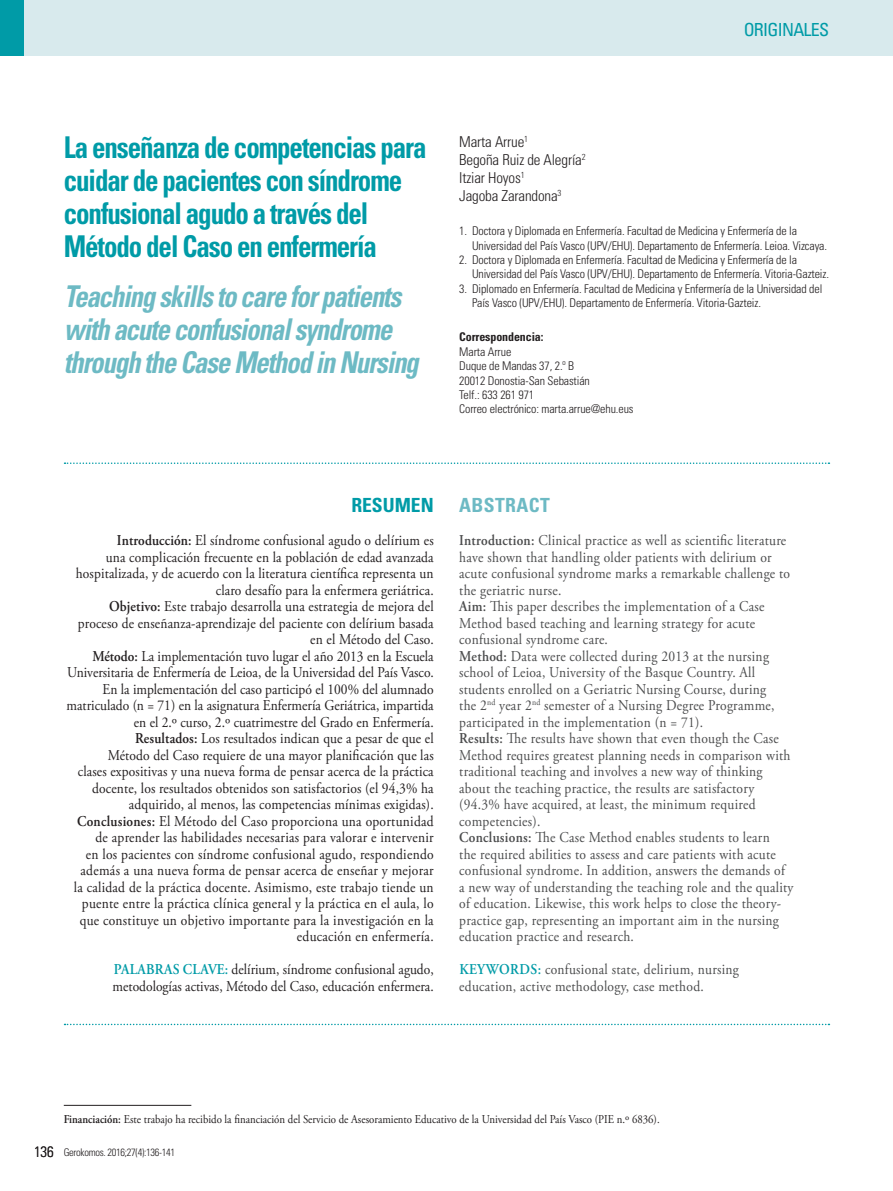
<style>
.page{position:relative;width:893px;height:1191px;background:#fff}
.page>*{position:absolute;margin:0;border:0;box-sizing:border-box;transform-origin:0 0}
.INC_-_Titulo_ESP{font:700 condensed 30px/33px "Univers LT Std";letter-spacing:-.04em;color:#009ba7;scale:.9 1}
.INC_-_Titulo_ING{font:italic 700 condensed 30px/33px "Univers LT Std";letter-spacing:-.04em;color:#6dbac4;scale:.89 1}
.GAL_-_Cat_A{font:700 condensed 19.5px "Univers LT Std";letter-spacing:.02em;color:#6dbac4}
.INC_-_Cat_A_ESP{font:700 condensed 19.5px "Univers LT Std";color:#009ba7}
.t1{font:condensed 18px "Univers LT Std";letter-spacing:-.04em;color:#009ba7}
.INC_-_Gal_intro_ESP{font:15px/16.5px "Adobe Garamond Pro";letter-spacing:.01em;color:#231f20;text-align:right;scale:.9 1}
.INC_-_Gal_intro_ENG{font:15px/16.5px "Adobe Garamond Pro";letter-spacing:.02em;color:#4b4c4d;scale:.9 1}
.INC_-_Autores{font:300 condensed 15px "Univers LT Std";letter-spacing:-.01em;color:#231f20}
.GEN_-_Numeración{font:300 condensed 15px "Univers LT Std";color:#231f20}
.INC_-_Carrecs___corr{font:300 condensed 12px/14.4px "Univers LT Std";letter-spacing:-.01em;color:#231f20}
.GAL_-_Bullets{font:12px "Adobe Garamond Pro";color:#231f20;scale:.9 1}
.INC_-_Carrecs___corr-2{font:700 condensed 12px "Univers LT Std";letter-spacing:-.01em;color:#231f20}
.GEN_-_referencia_art{font:300 condensed 10.5px "Univers LT Std";letter-spacing:-.03em;color:#231f20}
.s1{font-weight:600}
.s2{font-weight:600;color:#009ba7}
</style>
<div class="page">
<div style="left:0;top:0;width:893px;height:55px;background:#d8eaed"></div>
<div style="left:0;top:0;width:24px;height:55px;background:#009ba7"></div>
<svg style="left:65px;top:462px;width:764px;height:2px"></svg>
<svg style="left:65px;top:1023px;width:764px;height:2px"></svg>
<hr style="left:64px;top:1105px;width:127px;height:1px;background:#231f20">
<p class="t1" style="left:744px;top:18px;width:87px">ORIGINALES</p>
<p class="INC_-_Titulo_ESP" style="left:64px;top:130px;width:405px">La enseñanza de competencias para cuidar de pacientes con síndrome confusional agudo a través del<br>Método del Caso en enfermería</p>
<p class="INC_-_Titulo_ING" style="left:64px;top:280px;width:400px">Teaching skills to care for patients with acute confusional syndrome through the Case Method in Nursing</p>
<p class="INC_-_Autores" style="left:459px;top:133px;width:70px">Marta Arrue<sup>1</sup></p>
<p class="INC_-_Autores" style="left:459px;top:151px;width:128px">Begoña Ruiz de Alegría<sup>2</sup></p>
<p class="INC_-_Autores" style="left:459px;top:169px;width:67px">Itziar Hoyos<sup>1</sup></p>
<p class="INC_-_Autores" style="left:459px;top:187px;width:104px">Jagoba Zarandona<sup>3</sup></p>
<p class="INC_-_Carrecs___corr" style="left:472px;top:224px;width:357px;text-indent:-13px">1. Doctora y Diplomada en Enfermería. Facultad de Medicina y Enfermería de la<br>Universidad del País Vasco (UPV/EHU). Departamento de Enfermería. Leioa. Vizcaya.</p>
<p class="INC_-_Carrecs___corr" style="left:472px;top:253px;width:359px;text-indent:-13px">2. Doctora y Diplomada en Enfermería. Facultad de Medicina y Enfermería de la<br>Universidad del País Vasco (UPV/EHU). Departamento de Enfermería. Vitoria-Gazteiz.</p>
<p class="INC_-_Carrecs___corr" style="left:472px;top:281px;width:352px;text-indent:-13px">3. Diplomado en Enfermería. Facultad de Medicina y Enfermería de la Universidad del<br>País Vasco (UPV/EHU). Departamento de Enfermería. Vitoria-Gazteiz.</p>
<p class="INC_-_Carrecs___corr-2" style="left:459px;top:330px;width:86px">Correspondencia:</p>
<p class="INC_-_Carrecs___corr" style="left:459px;top:344px;width:54px">Marta Arrue</p>
<p class="INC_-_Carrecs___corr" style="left:459px;top:359px;width:116px">Duque de Mandas 37, 2.º B</p>
<p class="INC_-_Carrecs___corr" style="left:459px;top:373px;width:132px">20012 Donostia-San Sebastián</p>
<p class="INC_-_Carrecs___corr" style="left:459px;top:387px;width:76px">Telf.: 633 261 971</p>
<p class="INC_-_Carrecs___corr" style="left:459px;top:402px;width:176px">Correo electrónico: marta.arrue@ehu.eus</p>
<p class="INC_-_Cat_A_ESP" style="left:351px;top:493px;width:84px">RESUMEN</p>
<p class="INC_-_Gal_intro_ESP" style="left:76px;top:532px;width:399px"><span class="s1">Introducción:</span> El síndrome confusional agudo o delírium es<br>una complicación frecuente en la población de edad avanzada hospitalizada, y de acuerdo con la literatura científica representa un claro desafío para la enfermera geriátrica.</p>
<p class="INC_-_Gal_intro_ESP" style="left:78px;top:598px;width:397px"><span class="s1">Objetivo:</span> Este trabajo desarrolla una estrategia de mejora del proceso de enseñanza-aprendizaje del paciente con delírium basada en el Método del Caso.</p>
<p class="INC_-_Gal_intro_ESP" style="left:67px;top:648px;width:409px"><span class="s1">Método:</span> La implementación tuvo lugar el año 2013 en la Escuela Universitaria de Enfermería de Leioa, de la Universidad del País Vasco.<br>En la implementación del caso participó el 100% del alumnado matriculado (n = 71) en la asignatura Enfermería Geriátrica, impartida en el 2.º curso, 2.º cuatrimestre del Grado en Enfermería.</p>
<p class="INC_-_Gal_intro_ESP" style="left:78px;top:730px;width:397px"><span class="s1">Resultados:</span> Los resultados indican que a pesar de que el<br>Método del Caso requiere de una mayor planificación que las clases expositivas y una nueva forma de pensar acerca de la práctica docente, los resultados obtenidos son satisfactorios (el 94,3% ha adquirido, al menos, las competencias mínimas exigidas).</p>
<p class="INC_-_Gal_intro_ESP" style="left:74px;top:813px;width:401px"><span class="s1">Conclusiones:</span> El Método del Caso proporciona una oportunidad de aprender las habilidades necesarias para valorar e intervenir<br>en los pacientes con síndrome confusional agudo, respondiendo además a una nueva forma de pensar acerca de enseñar y mejorar la calidad de la práctica docente. Asimismo, este trabajo tiende un puente entre la práctica clínica general y la práctica en el aula, lo que constituye un objetivo importante para la investigación en la educación en enfermería.</p>
<p class="INC_-_Gal_intro_ESP" style="left:113px;top:961px;width:358px;text-align:left"><span class="s2">PALABRAS CLAVE:</span> delírium, síndrome confusional agudo, metodologías activas, Método del Caso, educación enfermera.</p>
<p class="GAL_-_Cat_A" style="left:459px;top:493px;width:92px">ABSTRACT</p>
<p class="INC_-_Gal_intro_ENG" style="left:459px;top:532px;width:369px"><span class="s1">Introduction:</span> Clinical practice as well as scientific literature have shown that handling older patients with delirium or acute confusional syndrome marks a remarkable challenge to the geriatric nurse.</p>
<p class="INC_-_Gal_intro_ENG" style="left:459px;top:598px;width:341px"><span class="s1">Aim:</span> This paper describes the implementation of a Case<br>Method based teaching and learning strategy for acute confusional syndrome care.</p>
<p class="INC_-_Gal_intro_ENG" style="left:459px;top:648px;width:352px"><span class="s1">Method:</span> Data were collected during 2013 at the nursing school of Leioa, University of the Basque Country. All students enrolled on a Geriatric Nursing Course, during the 2<sup>nd</sup> year 2<sup>nd</sup> semester of a Nursing Degree Programme, participated in the implementation (n = 71).</p>
<p class="INC_-_Gal_intro_ENG" style="left:459px;top:730px;width:369px"><span class="s1">Results:</span> The results have shown that even though the Case Method requires greatest planning needs in comparison with traditional teaching and involves a new way of thinking about the teaching practice, the results are satisfactory (94.3% have acquired, at least, the minimum required competencies).</p>
<p class="INC_-_Gal_intro_ENG" style="left:459px;top:829px;width:373px"><span class="s1">Conclusions:</span> The Case Method enables students to learn<br>the required abilities to assess and care patients with acute confusional syndrome. In addition, answers the demands of a new way of understanding the teaching role and the quality of education. Likewise, this work helps to close the theory&shy;practice gap, representing an important aim in the nursing education practice and research.</p>
<p class="INC_-_Gal_intro_ENG" style="left:459px;top:961px;width:312px"><span class="s2">KEYWORDS:</span> confusional state, delirium, nursing education, active methodology, case method.</p>
<p class="GAL_-_Bullets" style="left:64px;top:1111px;width:664px"><span class="s1">Financiación:</span> Este trabajo ha recibido la financiación del Servicio de Asesoramiento Educativo de la Universidad del País Vasco (PIE n.º 6836).</p>
<p class="GEN_-_Numeración" style="left:34px;top:1142px;width:21px">136</p>
<p class="GEN_-_referencia_art" style="left:64px;top:1145px;width:113px">Gerokomos. 2016;27(4):136-141</p>
</div>
